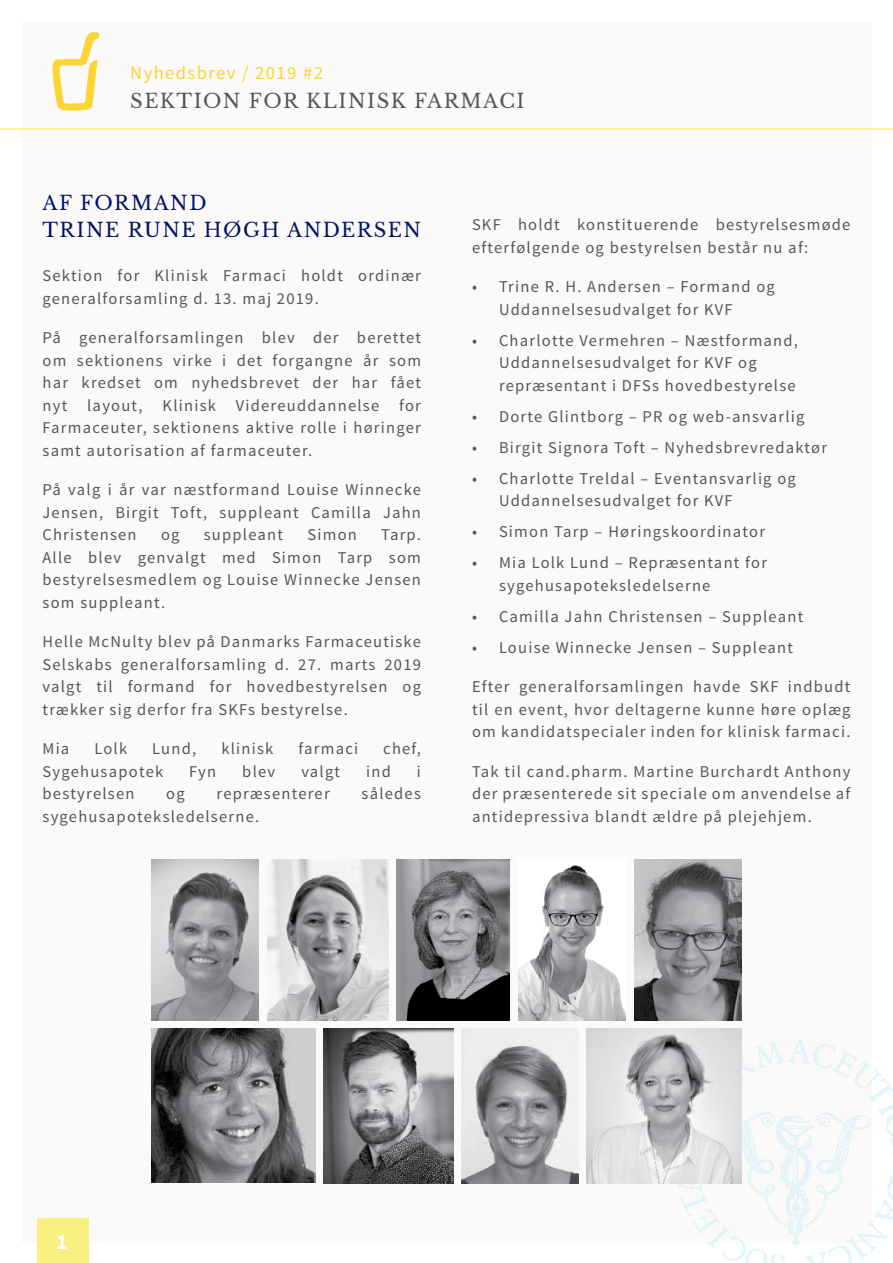
<style>
.page{position:relative;width:893px;height:1263px;background:#fff}
.page>*{position:absolute;margin:0;border:0;box-sizing:border-box;transform-origin:0 0}
.t1{font:700 21.6px "Source Sans Pro";color:#fff}
.t2{font:19.5px/27px "Libre Baskerville";letter-spacing:.075em;color:#021468}
.t3{font:19.5px "Libre Baskerville";letter-spacing:.075em;color:#555658}
.t4{font:18.6px "Source Sans Pro";letter-spacing:.075em;color:#fdd335}
.t5{font:16.5px/22.5px "Source Sans Pro";letter-spacing:.075em;color:#555658}
</style>
<div class="page">
<div style="left:21px;top:23px;width:851px;height:1220px;background:#fbfaf9"></div>
<div style="left:37px;top:1218px;width:52px;height:45px;background:#f8f081"></div>
<svg style="left:674px;top:1039px;width:219px;height:224px"></svg>
<hr style="left:0;top:128px;width:893px;height:2px;background:#f8f081">
<svg style="left:53px;top:32px;width:46px;height:79px"></svg>
<img style="left:151px;top:1028px;width:165px;height:154px">
<img style="left:267px;top:859px;width:121px;height:161px">
<img style="left:462px;top:1028px;width:116px;height:155px">
<img style="left:396px;top:859px;width:113px;height:161px">
<img style="left:634px;top:859px;width:107px;height:161px">
<img style="left:324px;top:1028px;width:130px;height:155px">
<img style="left:518px;top:865px;width:108px;height:155px">
<img style="left:586px;top:1028px;width:155px;height:155px">
<img style="left:151px;top:859px;width:107px;height:161px">
<p class="t4" style="left:130px;top:66px;width:194px">Nyhedsbrev / 2019 #2</p>
<p class="t3" style="left:130px;top:89px;width:396px">SEKTION FOR KLINISK FARMACI</p>
<p class="t2" style="left:43px;top:190px;width:380px">AF FORMAND<br>TRINE RUNE HØGH ANDERSEN</p>
<p class="t5" style="left:43px;top:265px;width:380px">Sektion for Klinisk Farmaci holdt ordinær generalforsamling d. 13. maj 2019.</p>
<p class="t5" style="left:43px;top:327px;width:380px;text-align:justify">På generalforsamlingen blev der berettet om sektionens virke i det forgangne år som har kredset om nyhedsbrevet der har fået nyt layout, Klinisk Videreuddannelse for Farmaceuter, sektionens aktive rolle i høringer samt autorisation af farmaceuter.</p>
<p class="t5" style="left:43px;top:479px;width:380px;text-align:justify">På valg i år var næstformand Louise Winnecke Jensen, Birgit Toft, suppleant Camilla Jahn Christensen</p>
<p class="t5" style="left:161px;top:524px;width:20px">og</p>
<p class="t5" style="left:204px;top:524px;width:81px">suppleant</p>
<p class="t5" style="left:307px;top:524px;width:51px">Simon</p>
<p class="t5" style="left:43px;top:524px;width:380px;text-align:justify;text-indent:339px">Tarp.<br>Alle blev genvalgt med Simon Tarp som bestyrelsesmedlem og Louise Winnecke Jensen som suppleant.</p>
<p class="t5" style="left:43px;top:631px;width:380px;text-align:justify">Helle McNulty blev på Danmarks Farmaceutiske Selskabs generalforsamling d. 27. marts 2019 valgt til formand for hovedbestyrelsen og trækker sig derfor fra SKFs bestyrelse.</p>
<p class="t5" style="left:43px;top:738px;width:28px">Mia</p>
<p class="t5" style="left:94px;top:738px;width:34px">Lolk</p>
<p class="t5" style="left:152px;top:738px;width:45px">Lund,</p>
<p class="t5" style="left:221px;top:738px;width:54px">klinisk</p>
<p class="t5" style="left:298px;top:738px;width:61px">farmaci</p>
<p class="t5" style="left:383px;top:738px;width:39px">chef,</p>
<p class="t5" style="left:43px;top:760px;width:122px">Sygehusapotek</p>
<p class="t5" style="left:189px;top:760px;width:29px">Fyn</p>
<p class="t5" style="left:242px;top:760px;width:35px">blev</p>
<p class="t5" style="left:301px;top:760px;width:40px">valgt</p>
<p class="t5" style="left:366px;top:760px;width:26px">ind</p>
<p class="t5" style="left:417px;top:760px;width:6px">i</p>
<p class="t5" style="left:43px;top:783px;width:93px">bestyrelsen</p>
<p class="t5" style="left:166px;top:783px;width:20px">og</p>
<p class="t5" style="left:217px;top:783px;width:115px">repræsenterer</p>
<p class="t5" style="left:361px;top:783px;width:61px">således</p>
<p class="t5" style="left:43px;top:805px;width:218px">sygehusapoteksledelserne.</p>
<p class="t5" style="left:472px;top:214px;width:380px">SKF holdt konstituerende bestyrelsesmøde efterfølgende og bestyrelsen består nu af:</p>
<p class="t5" style="left:499px;top:276px;width:277px;text-indent:-27px">• Trine R. H. Andersen – Formand og<br>Uddannelsesudvalget for KVF</p>
<p class="t5" style="left:499px;top:329px;width:301px;text-indent:-27px">• Charlotte Vermehren – Næstformand,<br>Uddannelsesudvalget for KVF og repræsentant i DFSs hovedbestyrelse</p>
<p class="t5" style="left:472px;top:405px;width:334px">• Dorte Glintborg – PR og web-ansvarlig</p>
<p class="t5" style="left:472px;top:436px;width:357px">• Birgit Signora Toft – Nyhedsbrevredaktør</p>
<p class="t5" style="left:499px;top:467px;width:298px;text-indent:-27px">• Charlotte Treldal – Eventansvarlig og<br>Uddannelsesudvalget for KVF</p>
<p class="t5" style="left:472px;top:521px;width:295px">• Simon Tarp – Høringskoordinator</p>
<p class="t5" style="left:499px;top:552px;width:270px;text-indent:-27px">• Mia Lolk Lund – Repræsentant for sygehusapoteksledelserne</p>
<p class="t5" style="left:472px;top:605px;width:333px">• Camilla Jahn Christensen – Suppleant</p>
<p class="t5" style="left:472px;top:636px;width:323px">• Louise Winnecke Jensen – Suppleant</p>
<p class="t5" style="left:472px;top:676px;width:380px;text-align:justify">Efter generalforsamlingen havde SKF indbudt til en event, hvor deltagerne kunne høre oplæg om kandidatspecialer inden for klinisk farmaci.</p>
<p class="t5" style="left:472px;top:760px;width:380px;text-align:justify">Tak til cand.pharm. Martine Burchardt Anthony der præsenterede sit speciale om anvendelse af antidepressiva blandt ældre på plejehjem.</p>
<h1 class="t1" style="left:56px;top:1233px;width:13px">1</h1>
</div>
